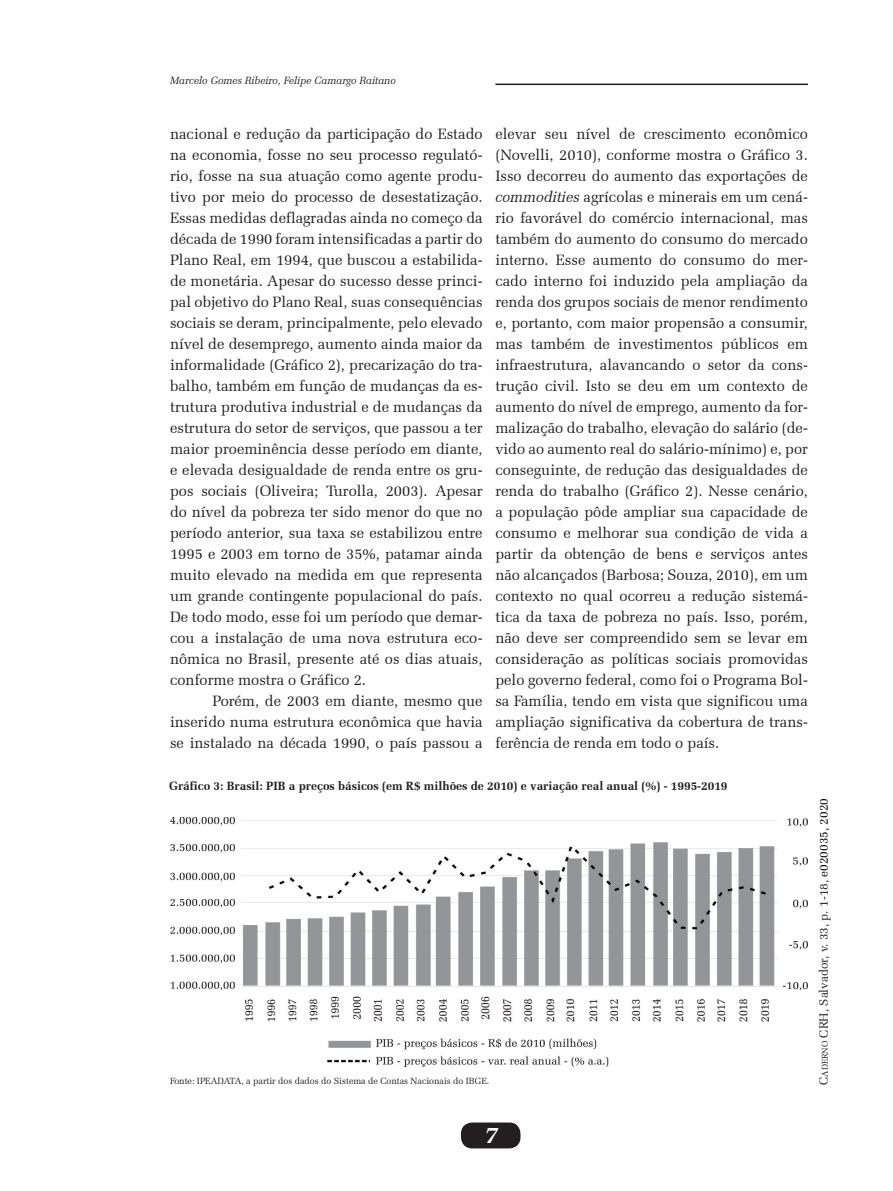
<style>
.page{position:relative;width:893px;height:1191px;background:#fff}
.page>*{position:absolute;margin:0;border:0;box-sizing:border-box;transform-origin:0 0}
.t1{font:italic 700 24px "Zapf Elliptical 711 BT";color:#fff}
.t2{font:15px/21px "Zapf Elliptical 711 BT";color:#231f20;text-align:justify}
.t3{font:700 12px "Zapf Elliptical 711 BT";color:#231f20}
.t4{font:12px "Zapf Elliptical 711 BT";color:#231f20}
.t5{font:italic 10.5px "Zapf Elliptical 711 BT";color:#231f20}
.t6{font:9px "Zapf Elliptical 711 BT";color:#231f20}
.s1{font-style:italic}
.s2{font-style:inherit}
.s3{font-size:8.4px}
.s4{color:#000}
</style>
<div class="page">
<div style="left:462px;top:1123px;width:58px;height:24px;background:#231f20;border-radius:10px"></div>
<div style="left:461px;top:1122px;width:59px;height:26px;border:2px solid #231f20;border-radius:10px"></div>
<hr style="left:495px;top:84px;width:313px;height:1px;background:#231f20">
<img style="left:170px;top:817px;width:638px;height:249px">
<p class="t5" style="left:170px;top:74px;width:227px">Marcelo Gomes Ribeiro, Felipe Camargo Raitano</p>
<p class="t2" style="left:170px;top:123px;width:314px">nacional e redução da participação do Estado na economia, fosse no seu processo regulató&shy;rio, fosse na sua atuação como agente produ&shy;tivo por meio do processo de desestatização.<br>Essas medidas deflagradas ainda no começo da década de 1990 foram intensificadas a partir do Plano Real, em 1994, que buscou a estabilida&shy;de monetária. Apesar do sucesso desse princi&shy;pal objetivo do Plano Real, suas consequências sociais se deram, principalmente, pelo elevado nível de desemprego, aumento ainda maior da informalidade (Gráfico 2), precarização do tra&shy;balho, também em função de mudanças da es&shy;trutura produtiva industrial e de mudanças da estrutura do setor de serviços, que passou a ter maior proeminência desse período em diante, e elevada desigualdade de renda entre os gru&shy;pos sociais (Oliveira; Turolla, 2003). Apesar do nível da pobreza ter sido menor do que no período anterior, sua taxa se estabilizou entre 1995 e 2003 em torno de 35%, patamar ainda muito elevado na medida em que representa um grande contingente populacional do país.<br>De todo modo, esse foi um período que demar&shy;cou a instalação de uma nova estrutura eco&shy;nômica no Brasil, presente até os dias atuais, conforme mostra o Gráfico 2.</p>
<p class="t2" style="left:170px;top:690px;width:314px;text-indent:43px">Porém, de 2003 em diante, mesmo que inserido numa estrutura econômica que havia se instalado na década 1990, o país passou a</p>
<p class="t2" style="left:495px;top:123px;width:314px">elevar seu nível de crescimento econômico (Novelli, 2010), conforme mostra o Gráfico 3.<br>Isso decorreu do aumento das exportações de <span class="s1">commodities</span> agrícolas e minerais em um cená&shy;rio favorável do comércio internacional, mas também do aumento do consumo do mercado interno. Esse aumento do consumo do mer&shy;cado interno foi induzido pela ampliação da renda dos grupos sociais de menor rendimento e, portanto, com maior propensão a consumir, mas também de investimentos públicos em infraestrutura, alavancando o setor da cons&shy;trução civil. Isto se deu em um contexto de aumento do nível de emprego, aumento da for&shy;malização do trabalho, elevação do salário (de&shy;vido ao aumento real do salário-mínimo) e, por conseguinte, de redução das desigualdades de renda do trabalho (Gráfico 2). Nesse cenário, a população pôde ampliar sua capacidade de consumo e melhorar sua condição de vida a partir da obtenção de bens e serviços antes não alcançados (Barbosa; Souza, 2010), em um contexto no qual ocorreu a redução sistemá&shy;tica da taxa de pobreza no país. Isso, porém, não deve ser compreendido sem se levar em consideração as políticas sociais promovidas pelo governo federal, como foi o Programa Bol&shy;sa Família, tendo em vista que significou uma ampliação significativa da cobertura de trans&shy;ferência de renda em todo o país.</p>
<p class="t3" style="left:169px;top:778px;width:560px">Gráfico 3: Brasil: PIB a preços básicos (em R$ milhões de 2010) e variação real anual (%) - 1995-2019</p>
<p class="t6" style="left:170px;top:1075px;width:321px">Fonte: IPEADATA, a partir dos dados do Sistema de Contas Nacionais do IBGE.</p>
<p class="t4" style="left:816px;top:1084px;width:288px;rotate:-90deg"><span class="s2">C</span><span class="s3">aderno</span> <span class="s2">CRH</span>, Salvador, v. 33, p. 1-18, <span class="s4">e020035, 2020</span></p>
<h1 class="t1" style="left:485px;top:1120px;width:15px">7</h1>
</div>
